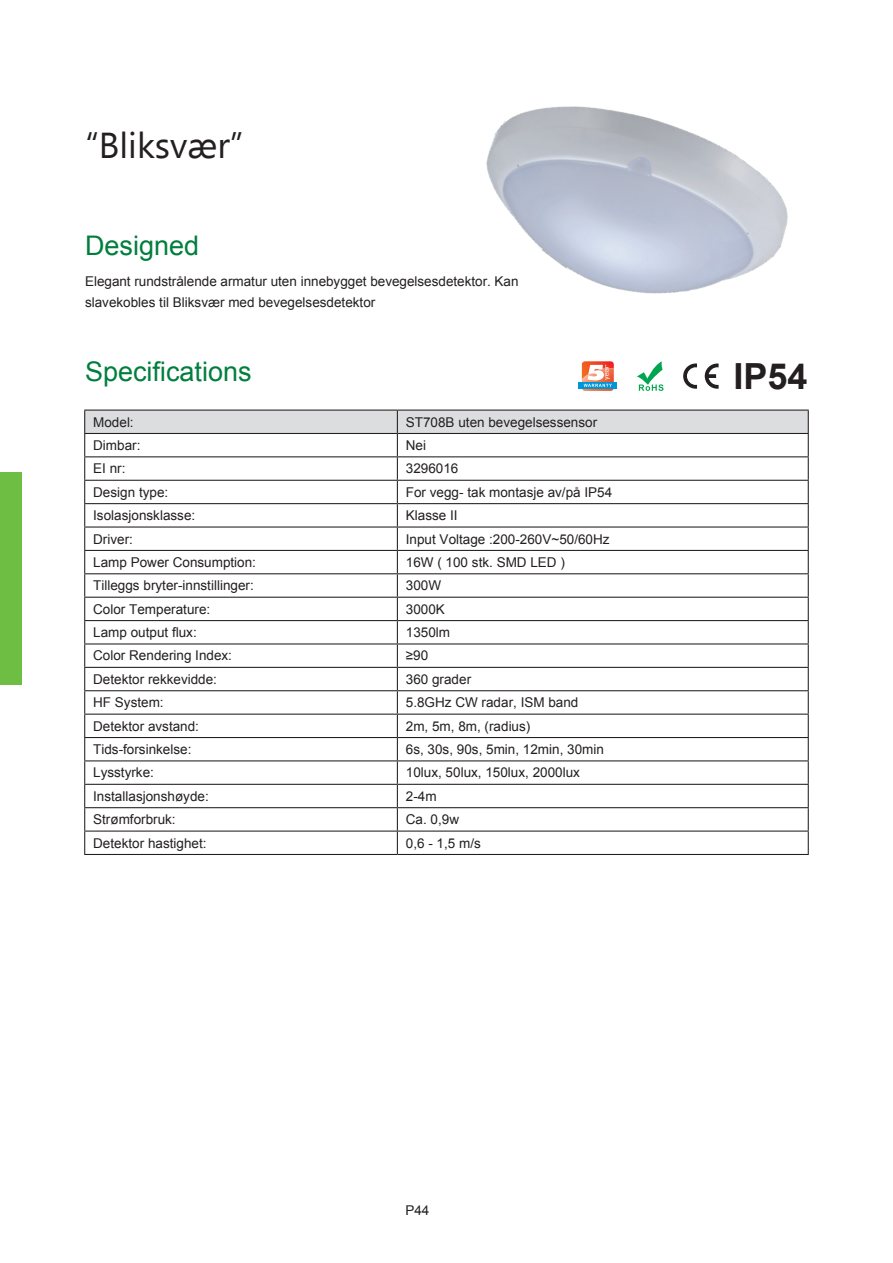
<style>
.page{position:relative;width:893px;height:1263px;background:#fff}
.page>*{position:absolute;margin:0;border:0;box-sizing:border-box;transform-origin:0 0}
.t1{font:36px "Ebrima";color:#231f20}
.t2{font:700 36px "Arial";color:#231f20}
.t3{font:27px "Arial";color:#007e3d}
.t4{font:13.5px/21px "Arial";color:#231f20}
</style>
<div class="page">
<div style="left:0;top:472px;width:22px;height:213px;background:#6ebe44"></div>
<img style="left:486px;top:106px;width:302px;height:188px">
<svg style="left:84px;top:410px;width:725px;height:444px"></svg>
<hr style="left:84px;top:854px;width:313px;height:1px;background:#231f20">
<hr style="left:397px;top:854px;width:412px;height:1px;background:#231f20">
<svg style="left:683px;top:363px;width:14px;height:26px"></svg>
<svg style="left:705px;top:363px;width:14px;height:26px"></svg>
<img style="left:582px;top:389px;width:32px;height:2px">
<div style="left:579px;top:382px;width:38px;height:7px;background:#0095d9"></div>
<svg style="left:582px;top:361px;width:32px;height:26px"></svg>
<svg style="left:637px;top:361px;width:26px;height:30px"></svg>
<h1 class="t1" style="left:85px;top:120px;width:160px">“Bliksvær”</h1>
<h2 class="t3" style="left:85px;top:228px;width:116px">Designed</h2>
<p class="t4" style="left:85px;top:271px;width:435px">Elegant rundstrålende armatur uten innebygget bevegelsesdetektor. Kan slavekobles til Bliksvær med bevegelsesdetektor</p>
<h2 class="t3" style="left:85px;top:354px;width:168px">Specifications</h2>
<p class="t4" style="left:93px;top:411px;width:42px">Model:</p>
<p class="t4" style="left:406px;top:411px;width:193px">ST708B uten bevegelsessensor</p>
<p class="t4" style="left:93px;top:435px;width:49px">Dimbar:</p>
<p class="t4" style="left:406px;top:435px;width:22px">Nei</p>
<p class="t4" style="left:93px;top:458px;width:34px">EI nr:</p>
<p class="t4" style="left:406px;top:458px;width:54px">3296016</p>
<p class="t4" style="left:93px;top:482px;width:77px">Design type:</p>
<p class="t4" style="left:406px;top:482px;width:208px">For vegg- tak montasje av/på IP54</p>
<p class="t4" style="left:93px;top:505px;width:104px">Isolasjonsklasse:</p>
<p class="t4" style="left:406px;top:505px;width:53px">Klasse II</p>
<p class="t4" style="left:93px;top:528px;width:41px">Driver:</p>
<p class="t4" style="left:406px;top:528px;width:205px">Input Voltage :200-260V~50/60Hz</p>
<p class="t4" style="left:93px;top:552px;width:164px">Lamp Power Consumption:</p>
<p class="t4" style="left:406px;top:552px;width:161px">16W ( 100 stk. SMD LED )</p>
<p class="t4" style="left:93px;top:575px;width:162px">Tilleggs bryter-innstillinger:</p>
<p class="t4" style="left:406px;top:575px;width:37px">300W</p>
<p class="t4" style="left:93px;top:599px;width:119px">Color Temperature:</p>
<p class="t4" style="left:406px;top:599px;width:41px">3000K</p>
<p class="t4" style="left:93px;top:622px;width:105px">Lamp output flux:</p>
<p class="t4" style="left:406px;top:622px;width:46px">1350lm</p>
<p class="t4" style="left:93px;top:645px;width:140px">Color Rendering Index:</p>
<p class="t4" style="left:406px;top:645px;width:24px">≥90</p>
<p class="t4" style="left:93px;top:669px;width:125px">Detektor rekkevidde:</p>
<p class="t4" style="left:406px;top:669px;width:67px">360 grader</p>
<p class="t4" style="left:93px;top:692px;width:72px">HF System:</p>
<p class="t4" style="left:406px;top:692px;width:174px">5.8GHz CW radar, ISM band</p>
<p class="t4" style="left:93px;top:715px;width:107px">Detektor avstand:</p>
<p class="t4" style="left:406px;top:715px;width:126px">2m, 5m, 8m, (radius)</p>
<p class="t4" style="left:93px;top:739px;width:100px">Tids-forsinkelse:</p>
<p class="t4" style="left:406px;top:739px;width:200px">6s, 30s, 90s, 5min, 12min, 30min</p>
<p class="t4" style="left:93px;top:762px;width:62px">Lysstyrke:</p>
<p class="t4" style="left:406px;top:762px;width:176px">10lux, 50lux, 150lux, 2000lux</p>
<p class="t4" style="left:93px;top:786px;width:117px">Installasjonshøyde:</p>
<p class="t4" style="left:406px;top:786px;width:32px">2-4m</p>
<p class="t4" style="left:93px;top:809px;width:84px">Strømforbruk:</p>
<p class="t4" style="left:406px;top:809px;width:55px">Ca. 0,9w</p>
<p class="t4" style="left:93px;top:832px;width:115px">Detektor hastighet:</p>
<p class="t4" style="left:406px;top:832px;width:77px">0,6 - 1,5 m/s</p>
<h1 class="t2" style="left:733px;top:352px;width:76px">IP54</h1>
<p class="t4" style="left:405px;top:1200px;width:26px">P44</p>
</div>
